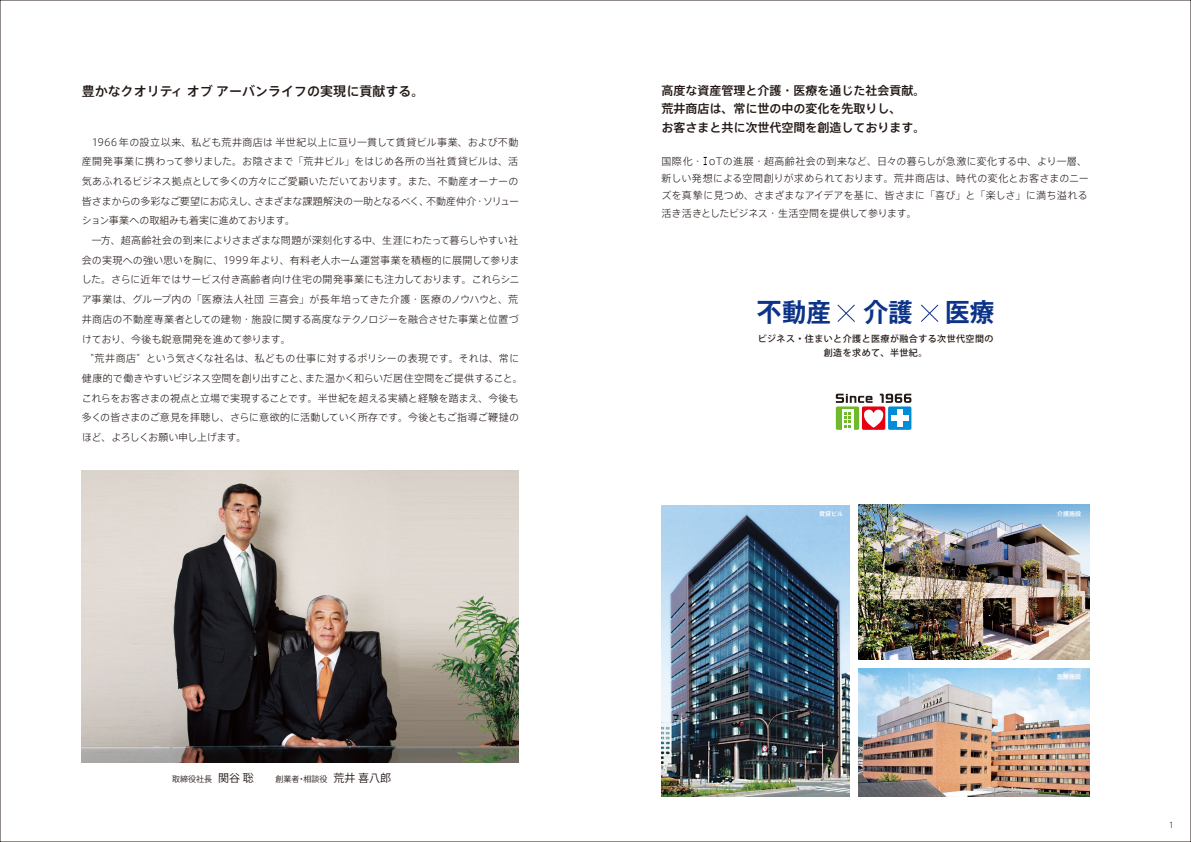
<style>
.page{position:relative;width:1191px;height:842px;background:#fff}
.page>*{position:absolute;margin:0;border:0;box-sizing:border-box;transform-origin:0 0}
.t1{font:26.1px "Gothic MB101 De B";color:#0c3388;scale:.95 1}
.t2{font:500 13px "Axis Std";color:#221815}
.t3{font:500 12px/18.5px "Axis Std";color:#221815}
.t4{font:300 10px/19.7px "Axis Std";color:#221815}
.t5{font:500 9px/14px "Koz Go Pr 6 N";letter-spacing:.05em;color:#221815;text-align:center}
.t6{font:8px "Koz Go Pro";color:#221815}
.t7{font:300 8px "Axis Std";color:#221815}
.t8{font:500 6px "Axis Std";color:#fff}
.s1{font-size:11px}
</style>
<div class="page">
<img style="left:81px;top:470px;width:437px;height:292px">
<img style="left:858px;top:668px;width:231px;height:129px">
<img style="left:661px;top:505px;width:189px;height:292px">
<img style="left:858px;top:505px;width:231px;height:155px">
<svg style="left:837px;top:304px;width:18px;height:18px"></svg>
<svg style="left:921px;top:304px;width:18px;height:18px"></svg>
<svg style="left:835px;top:394px;width:37px;height:9px"></svg>
<svg style="left:879px;top:394px;width:32px;height:9px"></svg>
<div style="left:862px;top:406px;width:23px;height:24px;background:#e60012;border-radius:2px"></div>
<svg style="left:864px;top:409px;width:20px;height:19px"></svg>
<div style="left:888px;top:406px;width:23px;height:24px;background:#008cd6;border-radius:2px"></div>
<div style="left:891px;top:415px;width:17px;height:6px;background:#fff"></div>
<div style="left:897px;top:409px;width:5px;height:18px;background:#fff"></div>
<div style="left:836px;top:406px;width:23px;height:24px;background:#6fba2c;border-radius:2px"></div>
<div style="left:841px;top:410px;width:12px;height:20px;background:#fff"></div>
<svg style="left:844px;top:412px;width:7px;height:15px"></svg>
<h2 class="t2" style="left:82px;top:81px;width:344px">豊かなクオリティ オブ アーバンライフの実現に貢献する。</h2>
<p class="t4" style="left:82px;top:131px;width:439px">　1966 年の設立以来、私ども荒井商店は 半世紀以上に亘り一貫して賃貸ビル事業、および不動産開発事業に携わって参りました。お陰さまで「荒井ビル」をはじめ各所の当社賃貸ビルは、活気あふれるビジネス拠点として多くの方々にご愛顧いただいております。また、不動産オーナーの皆さまからの多彩なご要望にお応えし、さまざまな課題解決の一助となるべく、不動産仲介・ソリューション事業への取組みも着実に進めております。<br>　一方、超高齢社会の到来によりさまざまな問題が深刻化する中、生涯にわたって暮らしやすい社会の実現への強い思いを胸に、1999 年より、有料老人ホーム運営事業を積極的に展開して参りました。さらに近年ではサービス付き高齢者向け住宅の開発事業にも注力しております。これらシニア事業は、グループ内の「医療法人社団三喜会」が長年培ってきた介護・医療のノウハウと、荒井商店の不動産専業者としての建物・施設に関する高度なテクノロジーを融合させた事業と位置づけており、今後も鋭意開発を進めて参ります。</p>
<p class="t4" style="left:82px;top:348px;width:442px;text-indent:13px">荒井商店”という気さくな社名は、私どもの仕事に対するポリシーの表現です。それは、常に健康的で働きやすいビジネス空間を創り出すこと、また温かく和らいだ居住空間をご提供すること。これらをお客さまの視点と立場で実現することです。半世紀を超える実績と経験を踏まえ、今後も多くの皆さまのご意見を拝聴し、さらに意欲的に活動していく所存です。今後ともご指導ご鞭撻のほど、よろしくお願い申し上げます。</p>
<p class="t6" style="left:172px;top:774px;width:83px">取締役社長 <span class="s1">関谷 聡</span></p>
<p class="t6" style="left:275px;top:774px;width:117px">創業者・相談役 <span class="s1">荒井 喜八郎</span></p>
<p class="t3" style="left:661px;top:80px;width:265px">高度な資産管理と介護・医療を通じた社会貢献。荒井商店は、常に世の中の変化を先取りし、<br>お客さまと共に次世代空間を創造しております。</p>
<p class="t4" style="left:661px;top:152px;width:429px;line-height:17.3px">国際化・ＩoＴの進展・超高齢社会の到来など、日々の暮らしが急激に変化する中、より一層、新しい発想による空間創りが求められております。荒井商店は、時代の変化とお客さまのニーズを真摯に見つめ、さまざまなアイデアを基に、皆さまに「喜び」と「楽しさ」に満ち溢れる活き活きとしたビジネス・生活空間を提供して参ります。</p>
<h1 class="t1" style="left:757px;top:294px;width:252px">不動産 介護 医療</h1>
<p class="t5" style="left:757px;top:332px;width:237px">ビジネス・住まいと介護と医療が融合する次世代空間の創造を求めて、半世紀。</p>
<p class="t8" style="left:819px;top:509px;width:25px">賃貸ビル</p>
<p class="t8" style="left:1057px;top:509px;width:25px">介護施設</p>
<p class="t8" style="left:1057px;top:672px;width:25px">医療施設</p>
<p class="t7" style="left:1168px;top:819px;width:7px">1</p>
</div>
